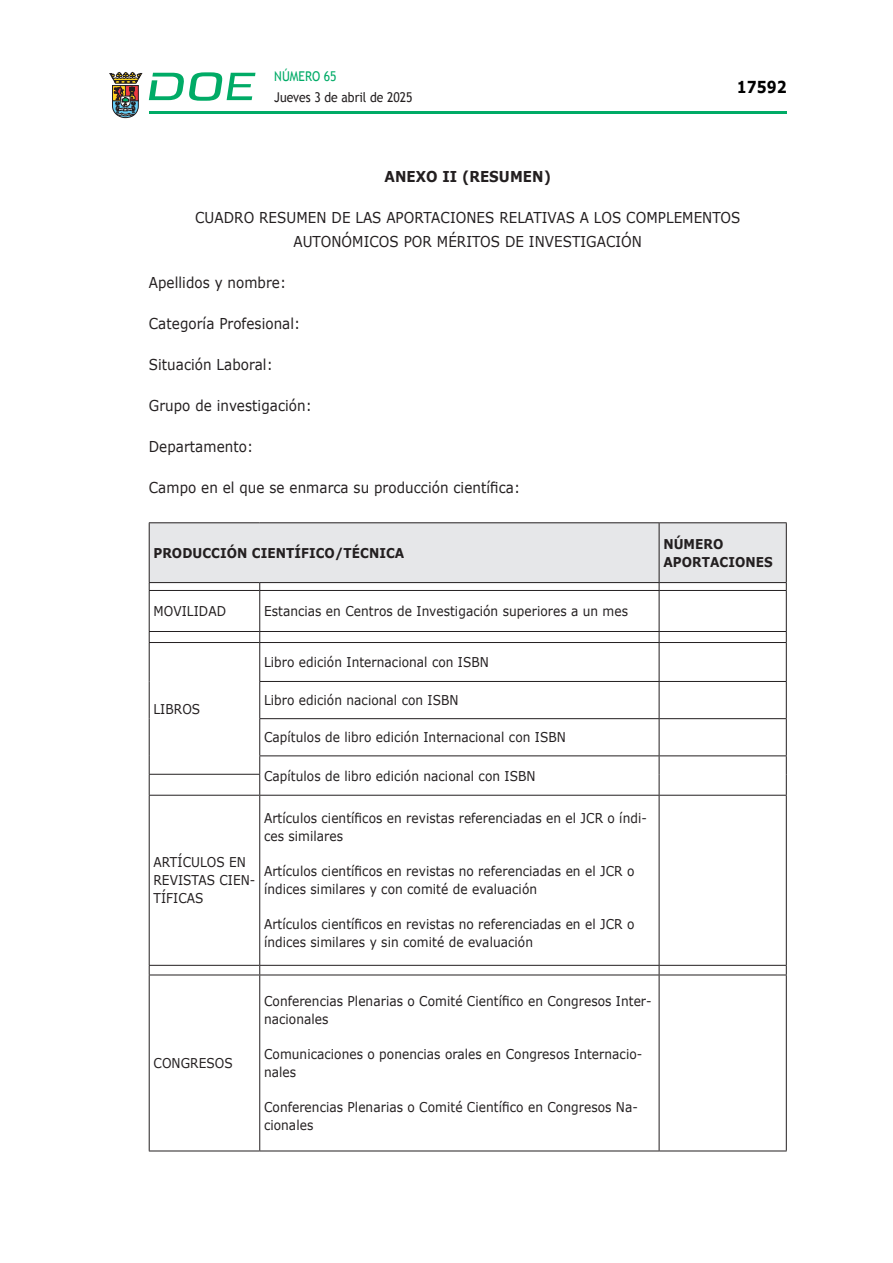
<style>
.page{position:relative;width:893px;height:1263px;background:#fff}
.page>*{position:absolute;margin:0;border:0;box-sizing:border-box;transform-origin:0 0}
.t1{font:700 16.5px "Verdana";color:#000;scale:.85 1}
.CUERPO_DE_TEXTO{font:15px/24px "Verdana";letter-spacing:.005em;color:#231f20;text-align:center;scale:.9 1}
.CUERPO_DE_TEXTO-2{font:700 15px "Verdana";letter-spacing:.005em;color:#231f20;scale:.9 1}
.CUERPO_DE_TEXTO_TABL{font:13.5px/18px "Verdana";letter-spacing:.005em;color:#231f20;scale:.9 1}
.TABLATITULO{font:700 13.5px/18px "Verdana";letter-spacing:.005em;color:#231f20;scale:.9 1}
.t2{font:13.5px "Trebuchet MS";color:#231f20;scale:.9 1}
.t3{font:13.5px "Trebuchet MS";color:#00ab67;scale:.9 1}
</style>
<div class="page">
<hr style="left:149px;top:111px;width:638px;height:3px;background:#00ab66">
<svg style="left:109px;top:72px;width:33px;height:46px"></svg>
<svg style="left:149px;top:72px;width:106px;height:29px"></svg>
<hr style="left:149px;top:522px;width:111px;height:1px;background:#231f20">
<hr style="left:260px;top:522px;width:399px;height:1px;background:#231f20">
<hr style="left:659px;top:522px;width:128px;height:1px;background:#231f20">
<svg style="left:149px;top:523px;width:638px;height:67px;background:#e3e4e6"></svg>
<hr style="left:149px;top:590px;width:111px;height:1px;background:#231f20">
<hr style="left:149px;top:591px;width:1px;height:40px;background:#231f20">
<hr style="left:260px;top:590px;width:399px;height:1px;background:#231f20">
<hr style="left:259px;top:591px;width:1px;height:40px;background:#231f20">
<hr style="left:659px;top:590px;width:128px;height:1px;background:#231f20">
<hr style="left:659px;top:591px;width:1px;height:40px;background:#231f20">
<hr style="left:786px;top:591px;width:1px;height:40px;background:#231f20">
<hr style="left:149px;top:631px;width:111px;height:1px;background:#231f20">
<hr style="left:260px;top:631px;width:399px;height:1px;background:#231f20">
<hr style="left:659px;top:631px;width:128px;height:1px;background:#231f20">
<hr style="left:149px;top:642px;width:111px;height:1px;background:#231f20">
<hr style="left:149px;top:643px;width:1px;height:38px;background:#231f20">
<hr style="left:260px;top:642px;width:399px;height:1px;background:#231f20">
<hr style="left:259px;top:643px;width:1px;height:38px;background:#231f20">
<hr style="left:659px;top:642px;width:128px;height:1px;background:#231f20">
<hr style="left:659px;top:643px;width:1px;height:38px;background:#231f20">
<hr style="left:786px;top:643px;width:1px;height:38px;background:#231f20">
<hr style="left:149px;top:681px;width:1px;height:38px;background:#231f20">
<hr style="left:259px;top:681px;width:400px;height:1px;background:#231f20">
<hr style="left:259px;top:682px;width:1px;height:36px;background:#231f20">
<hr style="left:659px;top:681px;width:128px;height:1px;background:#231f20">
<hr style="left:659px;top:682px;width:1px;height:36px;background:#231f20">
<hr style="left:786px;top:682px;width:1px;height:36px;background:#231f20">
<hr style="left:149px;top:719px;width:1px;height:37px;background:#231f20">
<hr style="left:259px;top:718px;width:400px;height:1px;background:#231f20">
<hr style="left:259px;top:719px;width:1px;height:36px;background:#231f20">
<hr style="left:659px;top:718px;width:128px;height:1px;background:#231f20">
<hr style="left:659px;top:719px;width:1px;height:36px;background:#231f20">
<hr style="left:786px;top:719px;width:1px;height:36px;background:#231f20">
<hr style="left:259px;top:755px;width:400px;height:1px;background:#231f20">
<hr style="left:659px;top:755px;width:128px;height:1px;background:#231f20">
<hr style="left:149px;top:774px;width:111px;height:1px;background:#231f20">
<svg style="left:149px;top:756px;width:1px;height:39px"></svg>
<svg style="left:259px;top:756px;width:1px;height:39px"></svg>
<svg style="left:659px;top:756px;width:1px;height:39px"></svg>
<svg style="left:786px;top:756px;width:1px;height:39px"></svg>
<hr style="left:149px;top:795px;width:111px;height:1px;background:#231f20">
<hr style="left:149px;top:795px;width:1px;height:170px;background:#231f20">
<hr style="left:260px;top:795px;width:399px;height:1px;background:#231f20">
<hr style="left:259px;top:795px;width:1px;height:170px;background:#231f20">
<hr style="left:659px;top:795px;width:128px;height:1px;background:#231f20">
<hr style="left:659px;top:795px;width:1px;height:170px;background:#231f20">
<hr style="left:786px;top:795px;width:1px;height:170px;background:#231f20">
<hr style="left:149px;top:965px;width:111px;height:1px;background:#231f20">
<hr style="left:260px;top:965px;width:399px;height:1px;background:#231f20">
<hr style="left:659px;top:965px;width:128px;height:1px;background:#231f20">
<hr style="left:149px;top:974px;width:111px;height:1px;background:#231f20">
<hr style="left:149px;top:975px;width:1px;height:175px;background:#231f20">
<hr style="left:260px;top:974px;width:399px;height:1px;background:#231f20">
<hr style="left:259px;top:975px;width:1px;height:175px;background:#231f20">
<hr style="left:659px;top:974px;width:128px;height:1px;background:#231f20">
<hr style="left:659px;top:975px;width:1px;height:175px;background:#231f20">
<hr style="left:786px;top:975px;width:1px;height:175px;background:#231f20">
<hr style="left:149px;top:1150px;width:111px;height:1px;background:#231f20">
<hr style="left:260px;top:1150px;width:399px;height:1px;background:#231f20">
<hr style="left:659px;top:1150px;width:128px;height:1px;background:#231f20">
<p class="t3" style="left:274px;top:68px;width:71px">NÚMERO 65</p>
<p class="t2" style="left:274px;top:89px;width:155px">Jueves 3 de abril de 2025</p>
<p class="t1" style="left:737px;top:75px;width:60px">17592</p>
<p class="CUERPO_DE_TEXTO-2" style="left:384px;top:165px;width:186px">ANEXO II (RESUMEN)</p>
<p class="CUERPO_DE_TEXTO" style="left:195px;top:205px;width:607px">CUADRO RESUMEN DE LAS APORTACIONES RELATIVAS A LOS COMPLEMENTOS<br>AUTONÓMICOS POR MÉRITOS DE INVESTIGACIÓN</p>
<p class="CUERPO_DE_TEXTO" style="left:149px;top:270px;width:154px">Apellidos y nombre:</p>
<p class="CUERPO_DE_TEXTO" style="left:149px;top:311px;width:170px">Categoría Profesional:</p>
<p class="CUERPO_DE_TEXTO" style="left:149px;top:352px;width:139px">Situación Laboral:</p>
<p class="CUERPO_DE_TEXTO" style="left:149px;top:393px;width:183px">Grupo de investigación:</p>
<p class="CUERPO_DE_TEXTO" style="left:149px;top:434px;width:117px">Departamento:</p>
<p class="CUERPO_DE_TEXTO" style="left:149px;top:475px;width:414px">Campo en el que se enmarca su producción científica:</p>
<p class="TABLATITULO" style="left:153px;top:544px;width:280px">PRODUCCIÓN CIENTÍFICO/TÉCNICA</p>
<p class="TABLATITULO" style="left:663px;top:535px;width:123px">NÚMERO<br>APORTACIONES</p>
<p class="CUERPO_DE_TEXTO_TABL" style="left:153px;top:602px;width:82px">MOVILIDAD</p>
<p class="CUERPO_DE_TEXTO_TABL" style="left:264px;top:602px;width:406px">Estancias en Centros de Investigación superiores a un mes</p>
<p class="CUERPO_DE_TEXTO_TABL" style="left:153px;top:700px;width:54px">LIBROS</p>
<p class="CUERPO_DE_TEXTO_TABL" style="left:264px;top:653px;width:251px">Libro edición Internacional con ISBN</p>
<p class="CUERPO_DE_TEXTO_TABL" style="left:264px;top:691px;width:218px">Libro edición nacional con ISBN</p>
<p class="CUERPO_DE_TEXTO_TABL" style="left:264px;top:729px;width:337px">Capítulos de libro edición Internacional con ISBN</p>
<p class="CUERPO_DE_TEXTO_TABL" style="left:264px;top:767px;width:303px">Capítulos de libro edición nacional con ISBN</p>
<p class="CUERPO_DE_TEXTO_TABL" style="left:153px;top:854px;width:115px">ARTÍCULOS EN<br>REVISTAS CIEN-<br>TÍFICAS</p>
<p class="CUERPO_DE_TEXTO_TABL" style="left:264px;top:810px;width:427px">Artículos científicos en revistas referenciadas en el JCR o índi&shy;ces similares</p>
<p class="CUERPO_DE_TEXTO_TABL" style="left:264px;top:863px;width:413px">Artículos científicos en revistas no referenciadas en el JCR o índices similares y con comité de evaluación</p>
<p class="CUERPO_DE_TEXTO_TABL" style="left:264px;top:916px;width:413px">Artículos científicos en revistas no referenciadas en el JCR o índices similares y sin comité de evaluación</p>
<p class="CUERPO_DE_TEXTO_TABL" style="left:153px;top:1054px;width:90px">CONGRESOS</p>
<p class="CUERPO_DE_TEXTO_TABL" style="left:264px;top:992px;width:432px">Conferencias Plenarias o Comité Científico en Congresos Inter&shy;nacionales</p>
<p class="CUERPO_DE_TEXTO_TABL" style="left:264px;top:1045px;width:422px">Comunicaciones o ponencias orales en Congresos Internacio&shy;nales</p>
<p class="CUERPO_DE_TEXTO_TABL" style="left:264px;top:1098px;width:417px">Conferencias Plenarias o Comité Científico en Congresos Na&shy;cionales</p>
</div>
